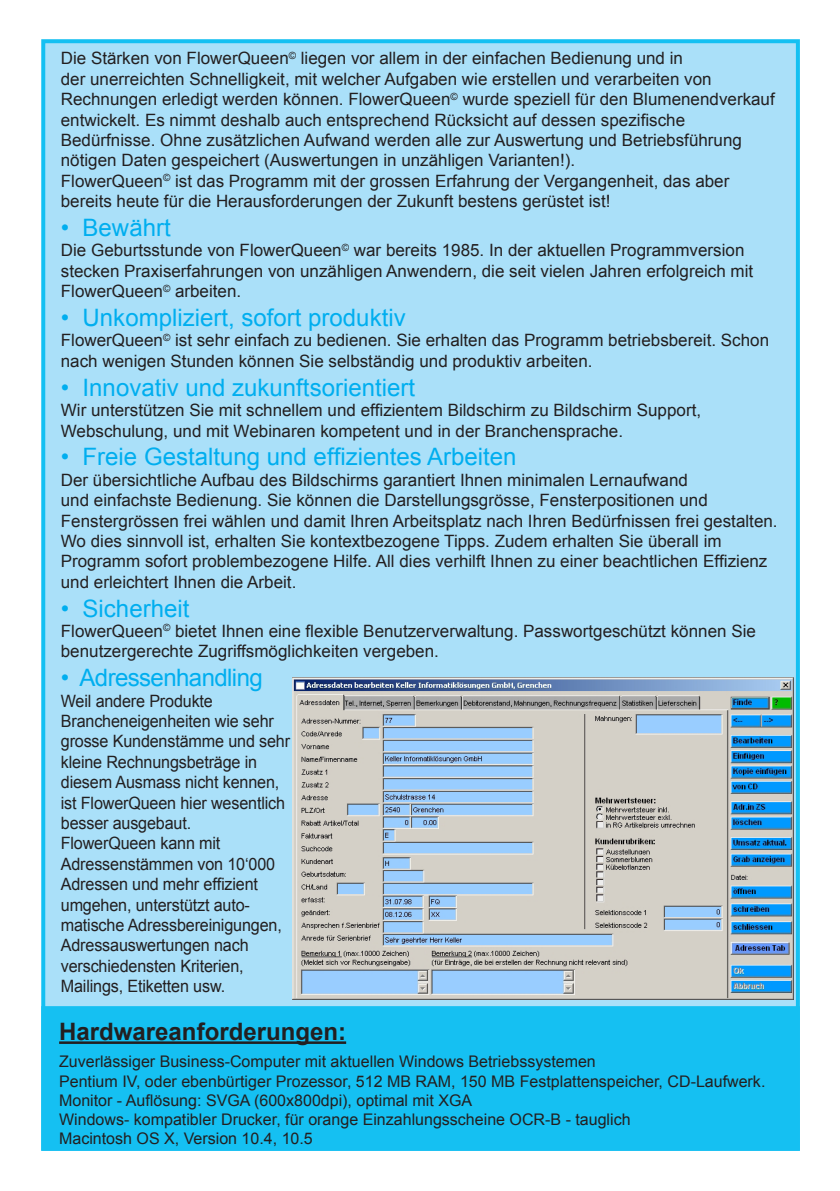
<style>
.page{position:relative;width:840px;height:1191px;background:#fff}
.page>*{position:absolute;margin:0;border:0;box-sizing:border-box;transform-origin:0 0}
.t1{font:24px "Arial";color:#00aeef}
.t2{font:700 24px "Arial";color:#231f20}
.t3{font:24px "Arial";letter-spacing:-.025em;color:#00aeef}
.t4{font:17px/20.4px "Arial";color:#231f20}
.t5{font:17px/20.4px "Arial";color:#231f20;scale:.95 1}
.t6{font:16px/19.2px "Arial";color:#231f20}
</style>
<div class="page">
<div style="left:41px;top:39px;width:758px;height:1111px;background:#aae0f9;border:4px solid #15c0f2"></div>
<div style="left:41px;top:1006px;width:758px;height:144px;background:#15c0f2;border:4px solid #15c0f2"></div>
<hr style="left:59px;top:1041px;width:287px;height:3px;background:#231f20">
<img style="left:292px;top:677px;width:500px;height:322px">
<p class="t4" style="left:61px;top:48px;width:715px">Die Stärken von FlowerQueen<sup>©</sup> liegen vor allem in der einfachen Bedienung und in<br>der unerreichten Schnelligkeit, mit welcher Aufgaben wie erstellen und verarbeiten von Rechnungen erledigt werden können. FlowerQueen<sup>©</sup> wurde speziell für den Blumenendverkauf entwickelt. Es nimmt deshalb auch entsprechend Rücksicht auf dessen spezifische Bedürfnisse. Ohne zusätzlichen Aufwand werden alle zur Auswertung und Betriebsführung nötigen Daten gespeichert (Auswertungen in unzähligen Varianten!).<br>FlowerQueen<sup>©</sup> ist das Programm mit der grossen Erfahrung der Vergangenheit, das aber bereits heute für die Herausforderungen der Zukunft bestens gerüstet ist!</p>
<h1 class="t1" style="left:61px;top:212px;width:111px">• Bewährt</h1>
<p class="t4" style="left:61px;top:240px;width:693px">Die Geburtsstunde von FlowerQueen<sup>©</sup> war bereits 1985. In der aktuellen Programmversion stecken Praxiserfahrungen von unzähligen Anwendern, die seit vielen Jahren erfolgreich mit<br>FlowerQueen<sup>©</sup> arbeiten.</p>
<h1 class="t1" style="left:61px;top:302px;width:346px">• Unkompliziert, sofort produktiv</h1>
<p class="t4" style="left:61px;top:330px;width:709px">FlowerQueen<sup>©</sup> ist sehr einfach zu bedienen. Sie erhalten das Programm betriebsbereit. Schon nach wenigen Stunden können Sie selbständig und produktiv arbeiten.</p>
<h1 class="t1" style="left:61px;top:371px;width:355px">• Innovativ und zukunftsorientiert</h1>
<p class="t4" style="left:61px;top:400px;width:641px">Wir unterstützen Sie mit schnellem und effizientem Bildschirm zu Bildschirm Support,<br>Webschulung, und mit Webinaren kompetent und in der Branchensprache.</p>
<h1 class="t1" style="left:61px;top:441px;width:457px">• Freie Gestaltung und effizientes Arbeiten</h1>
<p class="t4" style="left:61px;top:470px;width:718px">Der übersichtliche Aufbau des Bildschirms garantiert Ihnen minimalen Lernaufwand<br>und einfachste Bedienung. Sie können die Darstellungsgrösse, Fensterpositionen und Fenstergrössen frei wählen und damit Ihren Arbeitsplatz nach Ihren Bedürfnissen frei gestalten.<br>Wo dies sinnvoll ist, erhalten Sie kontextbezogene Tipps. Zudem erhalten Sie überall im Programm sofort problembezogene Hilfe. All dies verhilft Ihnen zu einer beachtlichen Effizienz und erleichtert Ihnen die Arbeit.</p>
<h1 class="t1" style="left:61px;top:592px;width:130px">• Sicherheit</h1>
<p class="t4" style="left:61px;top:621px;width:696px">FlowerQueen<sup>©</sup> bietet Ihnen eine flexible Benutzerverwaltung. Passwortgeschützt können Sie benutzergerechte Zugriffsmöglichkeiten vergeben.</p>
<h1 class="t3" style="left:61px;top:662px;width:203px">• Adressenhandling</h1>
<p class="t5" style="left:61px;top:690px;width:243px">Weil andere Produkte<br>Brancheneigenheiten wie sehr grosse Kundenstämme und sehr kleine Rechnungsbeträge in diesem Ausmass nicht kennen, ist FlowerQueen hier wesentlich besser ausgebaut.<br>FlowerQueen kann mit<br>Adressenstämmen von 10‘000<br>Adressen und mehr effizient umgehen, unterstützt auto&shy;matische Adressbereinigungen,<br>Adressauswertungen nach verschiedensten Kriterien,<br>Mailings, Etiketten usw.</p>
<h1 class="t2" style="left:59px;top:1015px;width:288px">Hardwareanforderungen:</h1>
<p class="t6" style="left:59px;top:1052px;width:707px">Zuverlässiger Business-Computer mit aktuellen Windows Betriebssystemen<br>Pentium IV, oder ebenbürtiger Prozessor, 512 MB RAM, 150 MB Festplattenspeicher, CD-Laufwerk.<br>Monitor - Auflösung: SVGA (600x800dpi), optimal mit XGA<br>Windows- kompatibler Drucker, für orange Einzahlungsscheine OCR-B - tauglich<br>Macintosh OS X, Version 10.4, 10.5</p>
</div>
